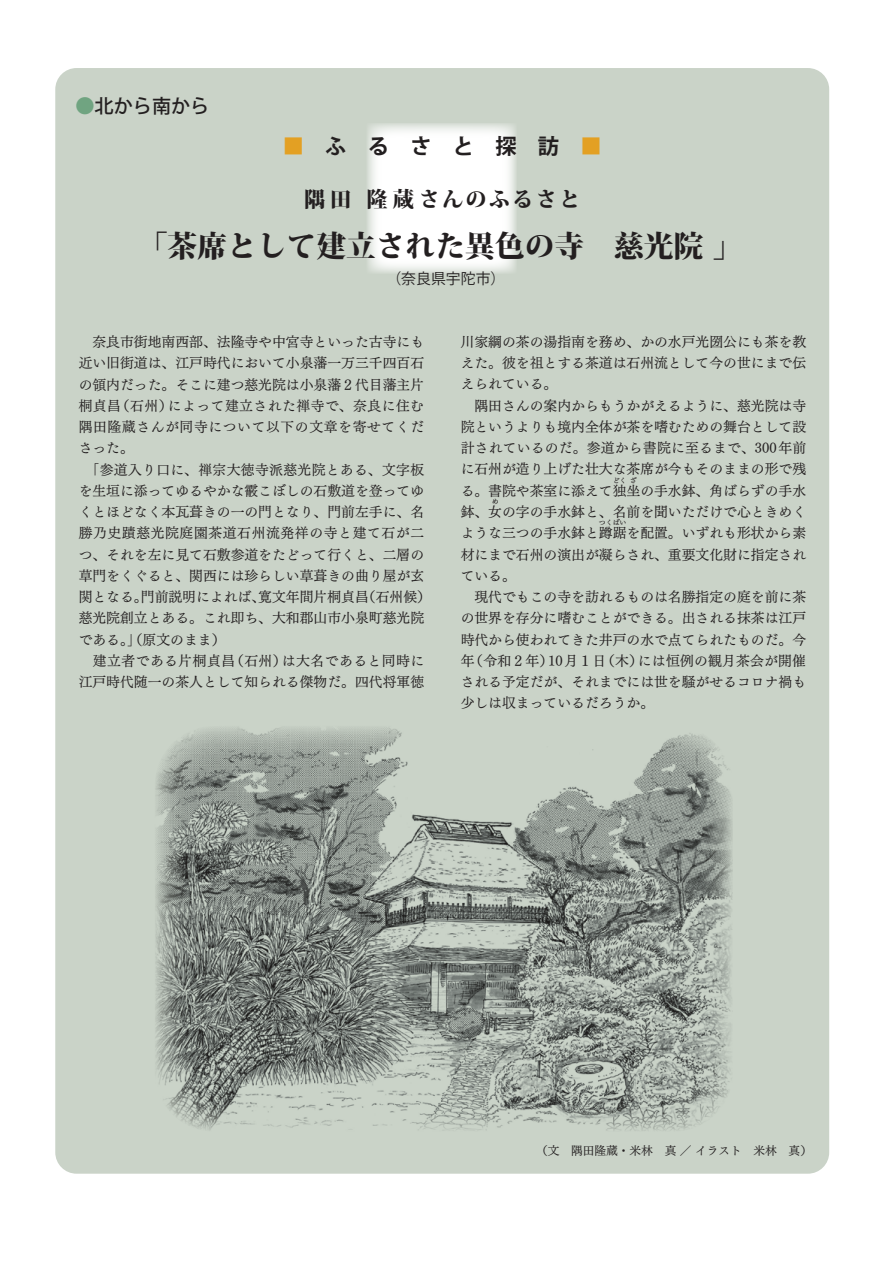
<style>
.page{position:relative;width:893px;height:1263px;background:#fff}
.page>*{position:absolute;margin:0;border:0;box-sizing:border-box;transform-origin:0 0}
.t1{font:800 29.7px "Koz Min Pro";color:#231f20}
.t2{font:800 21.3px "Koz Min Pro";letter-spacing:.1em;color:#231f20}
.t3{font:700 21.3px "Koz Go Pro";letter-spacing:1em;color:#231f20}
.t4{font:500 19.2px "Koz Go Pro";color:#231f20}
.t5{font:14.85px "Koz Go Pro";color:#231f20}
.t6{font:13.8px/21.3px "Tsuku Min Pro RB";color:#231f20}
.t7{font:11.7px "Tsuku Min Pro RB";color:#231f20}
.t8{font:6.9px "Tsuku Min Pro RB";color:#231f20}
.s1{color:#70a481}
.s2{color:#e3a023}
</style>
<div class="page">
<div style="left:55px;top:68px;width:774px;height:1106px;background:#cad3c8;border-radius:21px"></div>
<img style="left:155px;top:727px;width:578px;height:404px">
<svg style="left:367px;top:123px;width:149px;height:150px;background:#f9faf8"></svg>
<h3 class="t4" style="left:75px;top:93px;width:135px"><span class="s1">●</span>北から南から</h3>
<h2 class="t3" style="left:283px;top:132px;width:320px"><span class="s2">■</span>ふるさと探訪<span class="s2">■</span></h2>
<h2 class="t2" style="left:304px;top:183px;width:278px">隅田 隆蔵さんのふるさと</h2>
<h1 class="t1" style="left:138px;top:224px;width:607px">「茶席として建立された異色の寺　慈光院」</h1>
<p class="t5" style="left:386px;top:269px;width:121px">（奈良県宇陀市）</p>
<p class="t6" style="left:79px;top:329px;width:354px">　奈良市街地南西部、法隆寺や中宮寺といった古寺にも近い旧街道は、江戸時代において小泉藩一万三千四百石の領内だった。そこに建つ慈光院は小泉藩２代目藩主片桐貞昌（石州）によって建立された禅寺で、奈良に住む隅田隆蔵さんが同寺について以下の文章を寄せてくださった。<br>　「参道入り口に、禅宗大徳寺派慈光院とある、文字板を生垣に添ってゆるやかな霰こぼしの石敷道を登ってゆくとほどなく本瓦葺きの一の門となり、門前左手に、名勝乃史蹟慈光院庭園茶道石州流発祥の寺と建て石が二つ、それを左に見て石敷参道をたどって行くと、二層の草門をくぐると、関西には珍らしい草葺きの曲り屋が玄関となる。門前説明によれば、寛文年間片桐貞昌（石州候）慈光院創立とある。これ即ち、大和郡山市小泉町慈光院である。」（原文のまま）<br>　建立者である片桐貞昌（石州）は大名であると同時に江戸時代随一の茶人として知られる傑物だ。四代将軍徳</p>
<p class="t6" style="left:461px;top:329px;width:347px">川家綱の茶の湯指南を務め、かの水戸光圀公にも茶を教えた。彼を祖とする茶道は石州流として今の世にまで伝えられている。<br>　隅田さんの案内からもうかがえるように、慈光院は寺院というよりも境内全体が茶を嗜むための舞台として設計されているのだ。参道から書院に至るまで、300年前に石州が造り上げた壮大な茶席が今もそのままの形で残る。書院や茶室に添えて独坐の手水鉢、角ばらずの手水</p>
<p class="t8" style="left:613px;top:474px;width:15px">どく</p>
<p class="t8" style="left:630px;top:474px;width:8px">ざ</p>
<p class="t6" style="left:461px;top:500px;width:347px">鉢、女の字の手水鉢と、名前を聞いただけで心ときめく</p>
<p class="t8" style="left:492px;top:495px;width:8px">め</p>
<p class="t6" style="left:461px;top:521px;width:347px">ような三つの手水鉢と蹲踞を配置。いずれも形状から素</p>
<p class="t8" style="left:599px;top:517px;width:29px">つくばい</p>
<p class="t6" style="left:461px;top:542px;width:347px">材にまで石州の演出が凝らされ、重要文化財に指定されている。<br>　現代でもこの寺を訪れるものは名勝指定の庭を前に茶の世界を存分に嗜むことができる。出される抹茶は江戸時代から使われてきた井戸の水で点てられたものだ。今年（令和２年）10月１日（木）には恒例の観月茶会が開催される予定だが、それまでには世を騒がせるコロナ禍も少しは収まっているだろうか。</p>
<p class="t7" style="left:536px;top:1139px;width:277px">（文　隅田隆蔵・米林　真 ／ イラスト　米林　真）</p>
</div>
